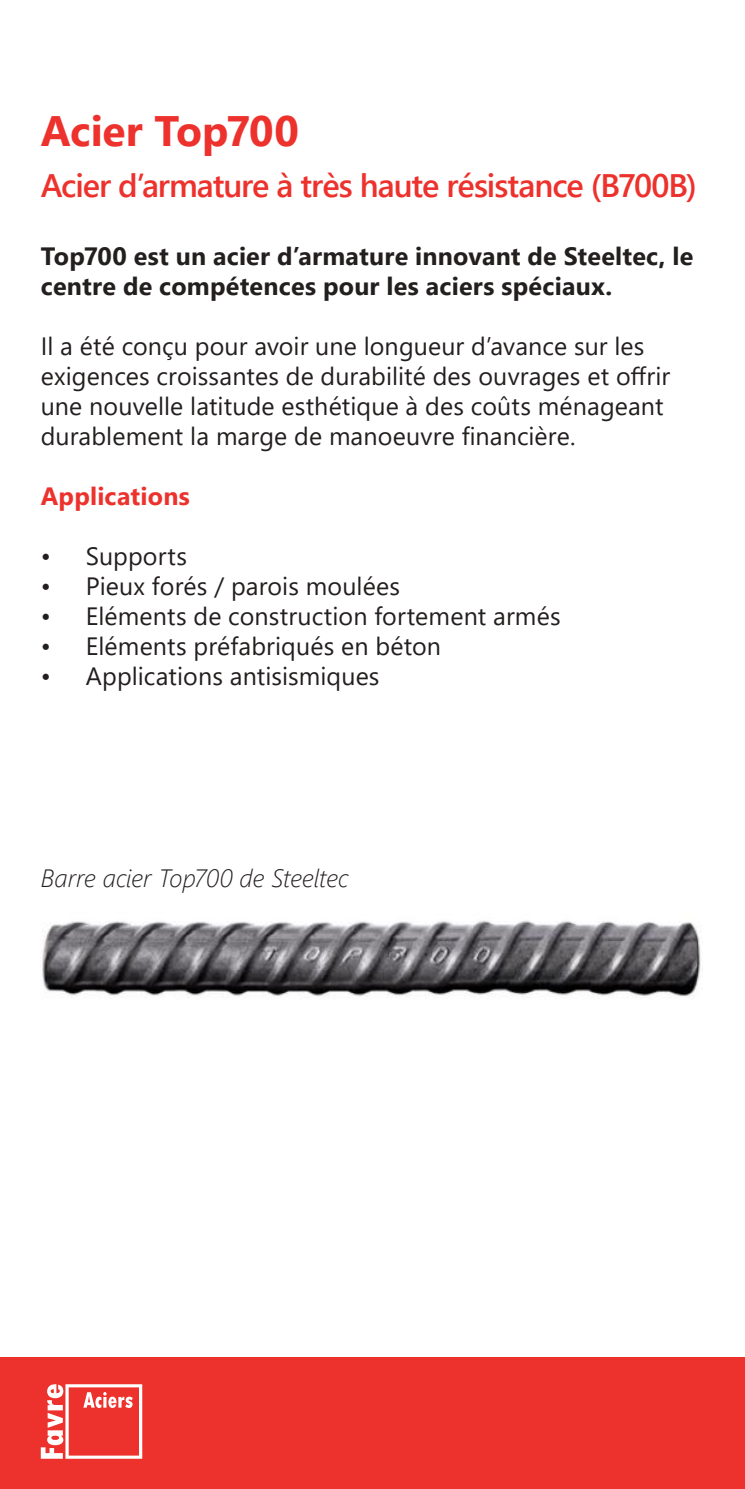
<style>
.page{position:relative;width:745px;height:1489px;background:#fff}
.page>*{position:absolute;margin:0;border:0;box-sizing:border-box;transform-origin:0 0}
.t1{font:700 42.5px "Segoe UI";letter-spacing:-.005em;color:#ed312c}
.t2{font:600 32.5px "Segoe UI";letter-spacing:-.03em;color:#ed312c}
.t3{font:25px/30px "Segoe UI";letter-spacing:.005em;color:#241f1f}
.t4{font:700 25px/30px "Segoe UI";letter-spacing:.01em;color:#241f1f}
.t5{font:italic 300 25px "Segoe UI";color:#241f1f}
.t6{font:700 25px "Segoe UI";letter-spacing:.01em;color:#ed312c}
</style>
<div class="page">
<img style="left:42px;top:920px;width:659px;height:78px">
<div style="left:0;top:1356px;width:744px;height:132px;background:#ed312c"></div>
<svg style="left:41px;top:1384px;width:101px;height:74px"></svg>
<h1 class="t1" style="left:41px;top:90px;width:259px">Acier Top700</h1>
<h2 class="t2" style="left:41px;top:154px;width:657px">Acier d’armature à très haute résistance (B700B)</h2>
<p class="t4" style="left:41px;top:239px;width:653px">Top700 est un acier d’armature innovant de Steeltec, le centre de compétences pour les aciers spéciaux.</p>
<p class="t3" style="left:41px;top:329px;width:630px">Il a été conçu pour avoir une longueur d’avance sur les exigences croissantes de durabilité des ouvrages et offrir une nouvelle latitude esthétique à des coûts ménageant durablement la marge de manoeuvre financière.</p>
<p class="t6" style="left:41px;top:473px;width:150px">Applications</p>
<p class="t3" style="left:41px;top:539px;width:148px">• Supports</p>
<p class="t3" style="left:41px;top:569px;width:360px">• Pieux forés / parois moulées</p>
<p class="t3" style="left:41px;top:599px;width:521px">• Eléments de construction fortement armés</p>
<p class="t3" style="left:41px;top:629px;width:401px">• Eléments préfabriqués en béton</p>
<p class="t3" style="left:41px;top:659px;width:340px">• Applications antisismiques</p>
<p class="t5" style="left:41px;top:854px;width:309px">Barre acier Top700 de Steeltec</p>
</div>
